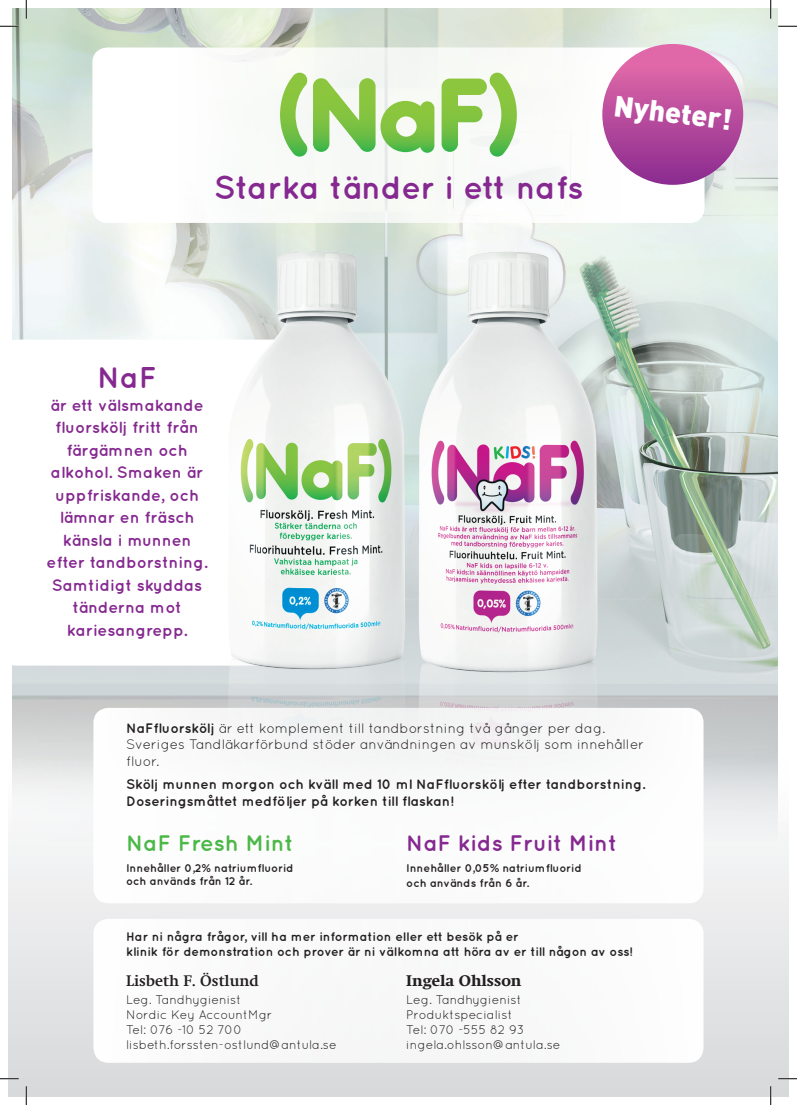
<style>
.page{position:relative;width:797px;height:1105px;background:#fff}
.page>*{position:absolute;margin:0;border:0;box-sizing:border-box;transform-origin:0 0}
.t1{font:700 32.5px "Quicksand";letter-spacing:-.005em;color:#852890}
.t2{font:700 30px "Quicksand";color:#852890}
.t3{font:900 28.88px "DIN Pro";color:#fff}
.t4{font:700 22.5px "Quicksand";color:#852890}
.t5{font:700 22.5px "Quicksand";color:#4cb848}
.t6{font:700 16.25px/22.5px "Quicksand";color:#852890;text-align:center}
.t7{font:700 15px "Swift";color:#231f20}
.t8{font:800 15px "Swift";color:#231f20}
.t9{font:13.75px/16.5px "Quicksand";color:#231f20}
.t10{font:700 13.75px "Quicksand";color:#231f20}
.t11{font:12.5px "Quicksand";color:#231f20}
.t12{font:700 12.5px "Quicksand";color:#231f20}
.t13{font:700 11.25px "Quicksand";color:#231f20}
.s1{font-weight:700}
</style>
<div class="page">
<img style="left:12px;top:9px;width:765px;height:748px">
<svg style="left:9px;top:757px;width:779px;height:339px"></svg>
<svg style="left:12px;top:340px;width:149px;height:326px"></svg>
<img style="left:161px;top:223px;width:190px;height:485px">
<img style="left:351px;top:223px;width:314px;height:485px">
<div style="left:92px;top:708px;width:611px;height:195px;background:#fff;border-radius:15px"></div>
<div style="left:92px;top:48px;width:612px;height:175px;background:#fff;border-radius:15px"></div>
<div style="left:92px;top:919px;width:611px;height:144px;background:#fff;border-radius:15px"></div>
<svg style="left:441px;top:73px;width:76px;height:84px"></svg>
<svg style="left:280px;top:73px;width:154px;height:84px"></svg>
<div style="left:602px;top:44px;width:141px;height:141px;background:linear-gradient(to bottom,#eb70ab,#8c2d91);border-radius:70px"></div>
<svg style="left:612px;top:94px;width:121px;height:41px;background:#ba4d9d"></svg>
<svg style="left:0;top:25px;width:19px;height:2px"></svg>
<svg style="left:778px;top:25px;width:19px;height:2px"></svg>
<svg style="left:0;top:1078px;width:19px;height:1px"></svg>
<svg style="left:778px;top:1078px;width:19px;height:1px"></svg>
<svg style="left:25px;top:0;width:2px;height:19px"></svg>
<svg style="left:25px;top:1086px;width:2px;height:19px"></svg>
<svg style="left:770px;top:0;width:1px;height:19px"></svg>
<svg style="left:770px;top:1086px;width:1px;height:19px"></svg>
<p class="t1" style="left:214px;top:169px;width:371px">Starka tänder i ett nafs</p>
<p class="t3" style="left:616px;top:86px;width:120px;rotate:7deg">Nyheter!</p>
<p class="t2" style="left:97px;top:360px;width:61px">NaF</p>
<p class="t6" style="left:51px;top:393px;width:154px">är ett välsmakande fluorskölj fritt från färgämnen och</p>
<p class="t6" style="left:51px;top:461px;width:154px">alkohol. Smaken är</p>
<p class="t6" style="left:55px;top:483px;width:145px;text-align:left">uppfriskande, och lämnar en fräsch känsla i munnen</p>
<p class="t6" style="left:47px;top:551px;width:162px">efter tandborstning.</p>
<p class="t6" style="left:52px;top:573px;width:152px">Samtidigt skyddas tänderna mot</p>
<p class="t6" style="left:67px;top:618px;width:122px">kariesangrepp.</p>
<p class="t9" style="left:126px;top:719px;width:480px"><span class="s1">NaFfluorskölj</span> är ett komplement till tandborstning två gånger per dag.</p>
<p class="t9" style="left:126px;top:736px;width:519px">Sveriges Tandläkarförbund stöder användningen av munskölj som innehåller fluor.</p>
<p class="t10" style="left:126px;top:776px;width:520px">Skölj munnen morgon och kväll med 10 ml NaFfluorskölj efter tandborstning.</p>
<p class="t10" style="left:126px;top:792px;width:329px">Doseringsmåttet medföljer på korken till flaskan!</p>
<p class="t5" style="left:126px;top:829px;width:169px">NaF Fresh Mint</p>
<p class="t13" style="left:126px;top:861px;width:169px">Innehåller 0,2% natriumfluorid</p>
<p class="t13" style="left:126px;top:874px;width:127px">och används från 12 år.</p>
<p class="t4" style="left:406px;top:829px;width:212px">NaF kids Fruit Mint</p>
<p class="t13" style="left:406px;top:861px;width:177px">Innehåller 0,05% natriumfluorid</p>
<p class="t13" style="left:406px;top:876px;width:124px">och används från 6 år.</p>
<p class="t12" style="left:126px;top:929px;width:394px">Har ni några frågor, vill ha mer information eller ett besök på er</p>
<p class="t12" style="left:126px;top:944px;width:508px">klinik för demonstration och prover är ni välkomna att höra av er till någon av oss!</p>
<p class="t7" style="left:126px;top:972px;width:134px">Lisbeth F. Östlund</p>
<p class="t11" style="left:126px;top:993px;width:117px">Leg. Tandhygienist</p>
<p class="t11" style="left:126px;top:1008px;width:148px">Nordic Key AccountMgr</p>
<p class="t11" style="left:126px;top:1023px;width:118px">Tel: 076 -10 52 700</p>
<p class="t11" style="left:126px;top:1038px;width:212px">lisbeth.forssten-ostlund@antula.se</p>
<p class="t8" style="left:406px;top:971px;width:117px">Ingela Ohlsson</p>
<p class="t11" style="left:406px;top:993px;width:117px">Leg. Tandhygienist</p>
<p class="t11" style="left:406px;top:1008px;width:108px">Produktspecialist</p>
<p class="t11" style="left:406px;top:1023px;width:120px">Tel: 070 -555 82 93</p>
<p class="t11" style="left:406px;top:1038px;width:156px">ingela.ohlsson@antula.se</p>
</div>
